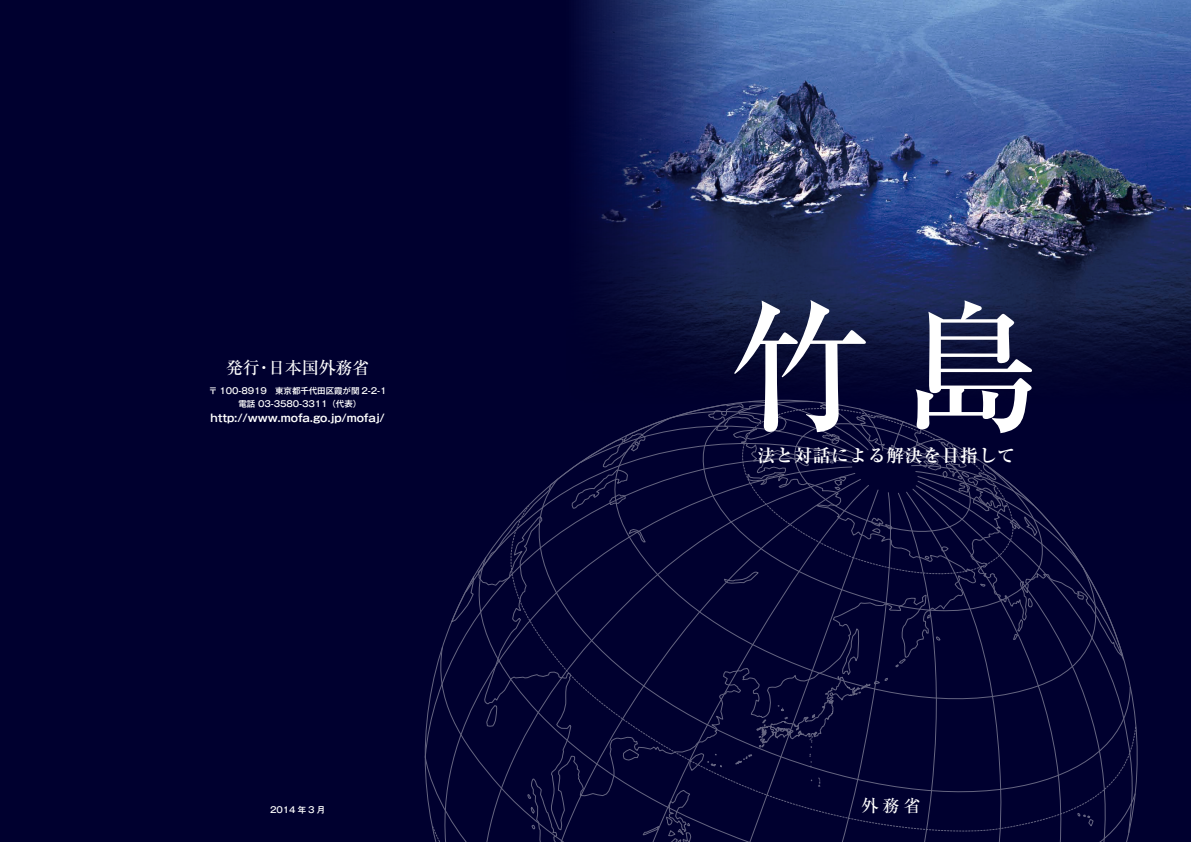
<style>
.page{position:relative;width:1191px;height:842px;background:#00002f}
.page>*{position:absolute;margin:0;border:0;box-sizing:border-box;transform-origin:0 0}
.t1{font:500 141.7px "Ryumin Pro";color:#fff}
.t2{font:700 17.7px "Ryumin Pro";letter-spacing:.04em;color:#fff}
.t3{font:500 17px "Ryumin Pro";letter-spacing:-.01em;color:#fff}
.t4{font:700 10.6px "Gothic MB101 Pro De";letter-spacing:-.01em;color:#fff}
.t5{font:500 8.5px/12.8px "Gothic MB101 Pro";letter-spacing:-.01em;color:#fff;text-align:center}
</style>
<div class="page">
<img style="left:579px;top:0;width:612px;height:354px">
<svg style="left:424px;top:354px;width:756px;height:488px"></svg>
<svg style="left:1077px;top:813px;width:16px;height:14px"></svg>
<svg style="left:477px;top:403px;width:499px;height:375px"></svg>
<svg style="left:451px;top:577px;width:23px;height:46px"></svg>
<svg style="left:580px;top:401px;width:544px;height:370px"></svg>
<svg style="left:431px;top:778px;width:573px;height:64px"></svg>
<h3 class="t3" style="left:226px;top:354px;width:145px">発行・日本国外務省</h3>
<p class="t5" style="left:209px;top:384px;width:179px">〒 100-8919 東京都千代田区霞が関 2-2-1電話 03-3580-3311（代表）</p>
<p class="t4" style="left:211px;top:409px;width:176px">http://www.mofa.go.jp/mofaj/</p>
<h1 class="t1" style="left:730px;top:256px;width:313px">竹島</h1>
<h2 class="t2" style="left:757px;top:441px;width:259px">法と対話による解決を目指して</h2>
<p class="t5" style="left:270px;top:802px;width:57px">2014 年 3 月</p>
<h3 class="t3" style="left:861px;top:792px;width:61px">外務省</h3>
</div>
